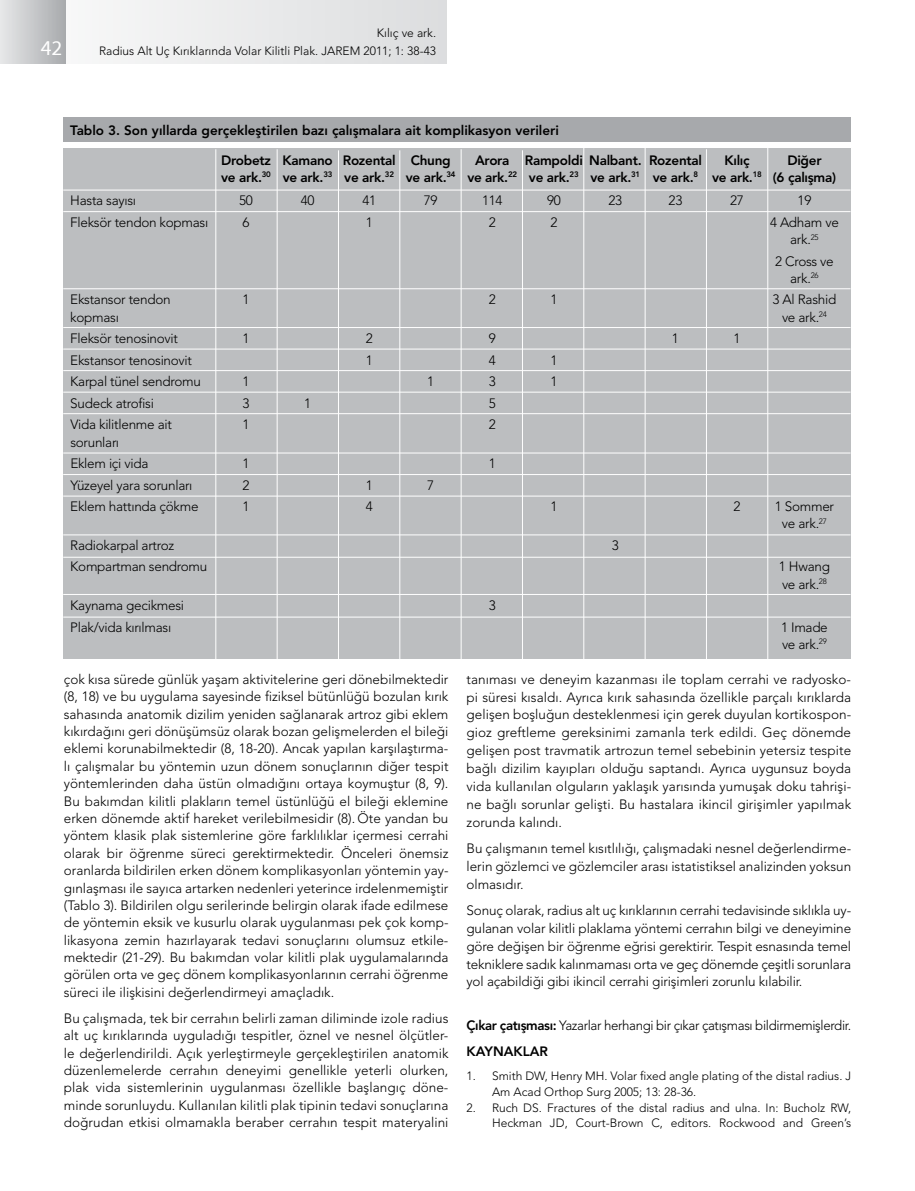
<style>
.page{position:relative;width:915px;height:1191px;background:#fff}
.page>*{position:absolute;margin:0;border:0;box-sizing:border-box;transform-origin:0 0}
.t1{font:21px "Myriad";color:#fff}
.t2{font:300 13.5px/17.4px "Avenir LT Std";letter-spacing:-.02em;color:#000;text-align:justify}
.t3{font:800 13.5px/17.2px "Avenir LT Std";letter-spacing:-.02em;color:#000}
.t4{font:800 13.5px "Avenir LT Std";color:#000}
.t5{font:300 12px/15.6px "Avenir LT Std";color:#000;text-align:right}
.s1{font-weight:800}
</style>
<div class="page">
<div style="left:3px;top:0;width:443px;height:64px;background:linear-gradient(to bottom,#e9eaeb,#e9eaeb)"></div>
<div style="left:0;top:0;width:65px;height:64px;background:linear-gradient(to right,#e7e8e9,#a9abae)"></div>
<div style="left:63px;top:149px;width:787px;height:510px;background:#bcbec0"></div>
<div style="left:63px;top:118px;width:787px;height:24px;background:#a7a9ac"></div>
<hr style="left:63px;top:288px;width:787px;height:1px;background:#fff">
<hr style="left:63px;top:211px;width:787px;height:1px;background:#fff">
<hr style="left:63px;top:327px;width:787px;height:1px;background:#fff">
<hr style="left:63px;top:349px;width:787px;height:1px;background:#fff">
<hr style="left:63px;top:370px;width:787px;height:1px;background:#fff">
<hr style="left:63px;top:392px;width:787px;height:1px;background:#fff">
<hr style="left:63px;top:413px;width:787px;height:1px;background:#fff">
<hr style="left:63px;top:452px;width:787px;height:1px;background:#fff">
<hr style="left:63px;top:474px;width:787px;height:1px;background:#fff">
<hr style="left:63px;top:496px;width:787px;height:1px;background:#fff">
<hr style="left:63px;top:534px;width:787px;height:1px;background:#fff">
<hr style="left:63px;top:557px;width:787px;height:1px;background:#fff">
<hr style="left:63px;top:594px;width:787px;height:1px;background:#fff">
<hr style="left:63px;top:616px;width:787px;height:1px;background:#fff">
<hr style="left:63px;top:190px;width:787px;height:1px;background:#fff">
<hr style="left:705px;top:149px;width:1px;height:510px;background:#fff">
<hr style="left:583px;top:147px;width:1px;height:512px;background:#fff">
<hr style="left:644px;top:147px;width:1px;height:512px;background:#fff">
<hr style="left:767px;top:147px;width:1px;height:512px;background:#fff">
<hr style="left:460px;top:149px;width:1px;height:510px;background:#fff">
<hr style="left:338px;top:150px;width:1px;height:511px;background:#fff">
<hr style="left:399px;top:150px;width:1px;height:511px;background:#fff">
<hr style="left:522px;top:150px;width:1px;height:511px;background:#fff">
<hr style="left:215px;top:149px;width:1px;height:510px;background:#fff">
<hr style="left:277px;top:149px;width:1px;height:510px;background:#fff">
<h1 class="t1" style="left:41px;top:35px;width:23px">42</h1>
<p class="t5" style="left:99px;top:23px;width:338px;line-height:18.6px">Kılıç ve ark.<br>Radius Alt Uç Kırıklarında Volar Kilitli Plak. JAREM 2011; 1: 38-43</p>
<p class="t4" style="left:70px;top:122px;width:490px">Tablo 3. Son yıllarda gerçekleştirilen bazı çalışmalara ait komplikasyon verileri</p>
<p class="t3" style="left:221px;top:151px;width:231px">Drobetz Kamano Rozental Chung</p>
<p class="t3" style="left:475px;top:151px;width:228px">Arora Rampoldi Nalbant. Rozental</p>
<p class="t3" style="left:724px;top:151px;width:27px">Kılıç</p>
<p class="t3" style="left:221px;top:151px;width:616px;text-indent:566px">Diğer ve ark.<sup>30</sup> ve ark.<sup>33</sup> ve ark.<sup>32</sup> ve ark.<sup>34</sup> ve ark.<sup>22</sup> ve ark.<sup>23</sup> ve ark.<sup>31</sup> ve ark.<sup>8</sup> ve ark.<sup>18</sup> (6 çalışma)</p>
<p class="t2" style="left:70px;top:192px;width:67px">Hasta sayısı</p>
<p class="t2" style="left:239px;top:192px;width:15px">50</p>
<p class="t2" style="left:301px;top:192px;width:15px">40</p>
<p class="t2" style="left:362px;top:192px;width:15px">41</p>
<p class="t2" style="left:424px;top:192px;width:15px">79</p>
<p class="t2" style="left:482px;top:192px;width:22px">114</p>
<p class="t2" style="left:547px;top:192px;width:15px">90</p>
<p class="t2" style="left:608px;top:192px;width:15px">23</p>
<p class="t2" style="left:668px;top:192px;width:15px">23</p>
<p class="t2" style="left:730px;top:192px;width:15px">27</p>
<p class="t2" style="left:797px;top:192px;width:15px">19</p>
<p class="t2" style="left:70px;top:213px;width:139px">Fleksör tendon kopması</p>
<p class="t2" style="left:242px;top:213px;width:9px">6</p>
<p class="t2" style="left:365px;top:213px;width:9px">1</p>
<p class="t2" style="left:488px;top:213px;width:9px">2</p>
<p class="t2" style="left:550px;top:213px;width:9px">2</p>
<p class="t2" style="left:769px;top:214px;width:70px;text-align:center">4 Adham ve ark.<sup>25</sup></p>
<p class="t2" style="left:774px;top:252px;width:60px;text-align:center">2 Cross ve ark.<sup>26</sup></p>
<p class="t2" style="left:70px;top:291px;width:102px">Ekstansor tendon</p>
<p class="t2" style="left:242px;top:291px;width:9px">1</p>
<p class="t2" style="left:488px;top:291px;width:9px">2</p>
<p class="t2" style="left:550px;top:291px;width:9px">1</p>
<p class="t2" style="left:772px;top:291px;width:65px">3 Al Rashid</p>
<p class="t2" style="left:70px;top:308px;width:50px">kopması</p>
<p class="t2" style="left:781px;top:308px;width:46px">ve ark.<sup>24</sup></p>
<p class="t2" style="left:70px;top:330px;width:109px">Fleksör tenosinovit</p>
<p class="t2" style="left:242px;top:330px;width:9px">1</p>
<p class="t2" style="left:365px;top:330px;width:9px">2</p>
<p class="t2" style="left:488px;top:330px;width:9px">9</p>
<p class="t2" style="left:671px;top:330px;width:9px">1</p>
<p class="t2" style="left:733px;top:330px;width:9px">1</p>
<p class="t2" style="left:70px;top:351px;width:123px">Ekstansor tenosinovit</p>
<p class="t2" style="left:365px;top:351px;width:9px">1</p>
<p class="t2" style="left:488px;top:351px;width:9px">4</p>
<p class="t2" style="left:550px;top:351px;width:9px">1</p>
<p class="t2" style="left:70px;top:373px;width:132px">Karpal tünel sendromu</p>
<p class="t2" style="left:242px;top:373px;width:9px">1</p>
<p class="t2" style="left:427px;top:373px;width:9px">1</p>
<p class="t2" style="left:488px;top:373px;width:9px">3</p>
<p class="t2" style="left:550px;top:373px;width:9px">1</p>
<p class="t2" style="left:70px;top:394px;width:85px">Sudeck atrofisi</p>
<p class="t2" style="left:242px;top:394px;width:9px">3</p>
<p class="t2" style="left:304px;top:394px;width:9px">1</p>
<p class="t2" style="left:488px;top:394px;width:9px">5</p>
<p class="t2" style="left:70px;top:416px;width:103px">Vida kilitlenme ait</p>
<p class="t2" style="left:242px;top:416px;width:9px">1</p>
<p class="t2" style="left:488px;top:416px;width:9px">2</p>
<p class="t2" style="left:70px;top:431px;width:79px;line-height:21.5px">sorunları<br>Eklem içi vida</p>
<p class="t2" style="left:242px;top:454px;width:9px">1</p>
<p class="t2" style="left:488px;top:454px;width:9px">1</p>
<p class="t2" style="left:70px;top:476px;width:123px">Yüzeyel yara sorunları</p>
<p class="t2" style="left:242px;top:476px;width:9px">2</p>
<p class="t2" style="left:365px;top:476px;width:9px">1</p>
<p class="t2" style="left:427px;top:476px;width:9px">7</p>
<p class="t2" style="left:70px;top:497px;width:130px">Eklem hattında çökme</p>
<p class="t2" style="left:242px;top:497px;width:9px">1</p>
<p class="t2" style="left:365px;top:497px;width:9px">4</p>
<p class="t2" style="left:550px;top:497px;width:9px">1</p>
<p class="t2" style="left:733px;top:497px;width:9px">2</p>
<p class="t2" style="left:774px;top:498px;width:61px;text-align:center">1 Sommer ve ark.<sup>27</sup></p>
<p class="t2" style="left:70px;top:536px;width:105px">Radiokarpal artroz</p>
<p class="t2" style="left:611px;top:536px;width:9px">3</p>
<p class="t2" style="left:70px;top:558px;width:138px">Kompartman sendromu</p>
<p class="t2" style="left:778px;top:558px;width:52px">1 Hwang ve ark.<sup>28</sup></p>
<p class="t2" style="left:70px;top:596px;width:115px">Kaynama gecikmesi</p>
<p class="t2" style="left:488px;top:596px;width:9px">3</p>
<p class="t2" style="left:70px;top:618px;width:102px">Plak/vida kırılması</p>
<p class="t2" style="left:780px;top:618px;width:48px">1 Imade ve ark.<sup>29</sup></p>
<p class="t2" style="left:64px;top:670px;width:386px">çok kısa sürede günlük yaşam aktivitelerine geri dönebilmektedir (8, 18) ve bu uygulama sayesinde fiziksel bütünlüğü bozulan kırık sahasında anatomik dizilim yeniden sağlanarak artroz gibi eklem kıkırdağını geri dönüşümsüz olarak bozan gelişmelerden el bileği eklemi korunabilmektedir (8, 18-20). Ancak yapılan karşılaştırma&shy;lı çalışmalar bu yöntemin uzun dönem sonuçlarının diğer tespit yöntemlerinden daha üstün olmadığını ortaya koymuştur (8, 9).<br>Bu bakımdan kilitli plakların temel üstünlüğü el bileği eklemine erken dönemde aktif hareket verilebilmesidir (8). Öte yandan bu yöntem klasik plak sistemlerine göre farklılıklar içermesi cerrahi olarak bir öğrenme süreci gerektirmektedir. Önceleri önemsiz oranlarda bildirilen erken dönem komplikasyonları yöntemin yay&shy;gınlaşması ile sayıca artarken nedenleri yeterince irdelenmemiştir (Tablo 3). Bildirilen olgu serilerinde belirgin olarak ifade edilmese de yöntemin eksik ve kusurlu olarak uygulanması pek çok komp&shy;likasyona zemin hazırlayarak tedavi sonuçlarını olumsuz etkile&shy;mektedir (21-29). Bu bakımdan volar kilitli plak uygulamalarında görülen orta ve geç dönem komplikasyonlarının cerrahi öğrenme süreci ile ilişkisini değerlendirmeyi amaçladık.</p>
<p class="t2" style="left:64px;top:1009px;width:386px">Bu çalışmada, tek bir cerrahın belirli zaman diliminde izole radius alt uç kırıklarında uyguladığı tespitler, öznel ve nesnel ölçütler&shy;le değerlendirildi. Açık yerleştirmeyle gerçekleştirilen anatomik düzenlemelerde cerrahın deneyimi genellikle yeterli olurken, plak vida sistemlerinin uygulanması özellikle başlangıç döne&shy;minde sorunluydu. Kullanılan kilitli plak tipinin tedavi sonuçlarına doğrudan etkisi olmamakla beraber cerrahın tespit materyalini</p>
<p class="t2" style="left:466px;top:670px;width:386px;line-height:17.9px">tanıması ve deneyim kazanması ile toplam cerrahi ve radyosko&shy;pi süresi kısaldı. Ayrıca kırık sahasında özellikle parçalı kırıklarda gelişen boşluğun desteklenmesi için gerek duyulan kortikospon&shy;gioz greftleme gereksinimi zamanla terk edildi. Geç dönemde gelişen post travmatik artrozun temel sebebinin yetersiz tespite bağlı dizilim kayıpları olduğu saptandı. Ayrıca uygunsuz boyda vida kullanılan olguların yaklaşık yarısında yumuşak doku tahrişi&shy;ne bağlı sorunlar gelişti. Bu hastalara ikincil girişimler yapılmak zorunda kalındı.</p>
<p class="t2" style="left:466px;top:839px;width:386px;line-height:17.9px">Bu çalışmanın temel kısıtlılığı, çalışmadaki nesnel değerlendirme&shy;lerin gözlemci ve gözlemciler arası istatistiksel analizinden yoksun olmasıdır.</p>
<p class="t2" style="left:466px;top:901px;width:386px;line-height:17.9px">Sonuç olarak, radius alt uç kırıklarının cerrahi tedavisinde sıklıkla uy&shy;gulanan volar kilitli plaklama yöntemi cerrahın bilgi ve deneyimine göre değişen bir öğrenme eğrisi gerektirir. Tespit esnasında temel tekniklere sadık kalınmaması orta ve geç dönemde çeşitli sorunlara yol açabildiği gibi ikincil cerrahi girişimleri zorunlu kılabilir.</p>
<p class="t2" style="left:466px;top:1012px;width:386px;line-height:26.4px"><span class="s1">Çıkar çatışması:</span> Yazarlar herhangi bir çıkar çatışması bildirmemişlerdir.<br><span class="s1">KAYNAKLAR</span></p>
<p class="t5" style="left:492px;top:1068px;width:360px;text-align:left;text-indent:-26px">1. Smith DW, Henry MH. Volar fixed angle plating of the distal radius. J<br>Am Acad Orthop Surg 2005; 13: 28-36.</p>
<p class="t5" style="left:466px;top:1099px;width:386px">2. Ruch DS. Fractures of the distal radius and ulna. In: Bucholz RW,<br>Heckman JD, Court-Brown C, editors. Rockwood and Green’s</p>
</div>
